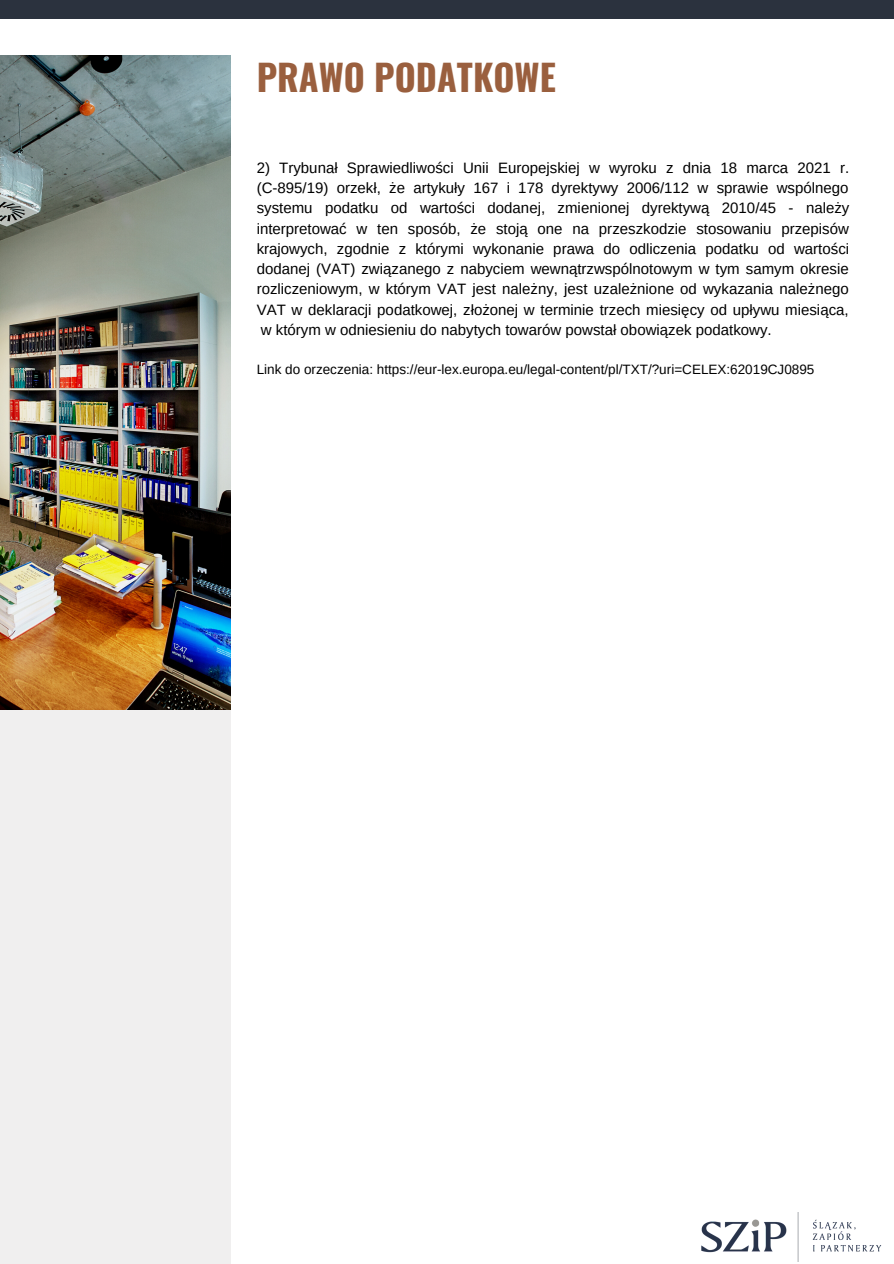
<style>
.page{position:relative;width:894px;height:1264px;background:#fff}
.page>*{position:absolute;margin:0;border:0;box-sizing:border-box;transform-origin:0 0}
.t1{font:700 36px "Oswald";color:#9a5f3e}
.t2{font:15px/20.2px "Arimo";color:#000;text-align:justify}
.t3{font:13.5px "Arimo";color:#000}
</style>
<div class="page">
<div style="left:0;top:552px;width:231px;height:711px;background:#f0efef"></div>
<div style="left:0;top:0;width:893px;height:19px;background:#2b323e"></div>
<img style="left:0;top:55px;width:230px;height:654px">
<img style="left:701px;top:1212px;width:181px;height:50px">
<p class="t1" style="left:256px;top:49px;width:300px">PRAWO PODATKOWE</p>
<p class="t2" style="left:256px;top:157px;width:594px">2) Trybunał Sprawiedliwości Unii Europejskiej w wyroku z dnia 18 marca 2021 r. (C-895/19) orzekł, że artykuły 167 i 178 dyrektywy 2006/112 w sprawie wspólnego systemu podatku od wartości dodanej, zmienionej dyrektywą 2010/45 - należy interpretować w ten sposób, że stoją one na przeszkodzie stosowaniu przepisów krajowych, zgodnie z którymi wykonanie prawa do odliczenia podatku od wartości dodanej (VAT) związanego z nabyciem wewnątrzwspólnotowym w tym samym okresie rozliczeniowym, w którym VAT jest należny, jest uzależnione od wykazania należnego VAT w deklaracji podatkowej, złożonej w terminie trzech miesięcy od upływu miesiąca, w którym w odniesieniu do nabytych towarów powstał obowiązek podatkowy.</p>
<p class="t3" style="left:256px;top:362px;width:559px">Link do orzeczenia: https://eur-lex.europa.eu/legal-content/pl/TXT/?uri=CELEX:62019CJ0895</p>
</div>
